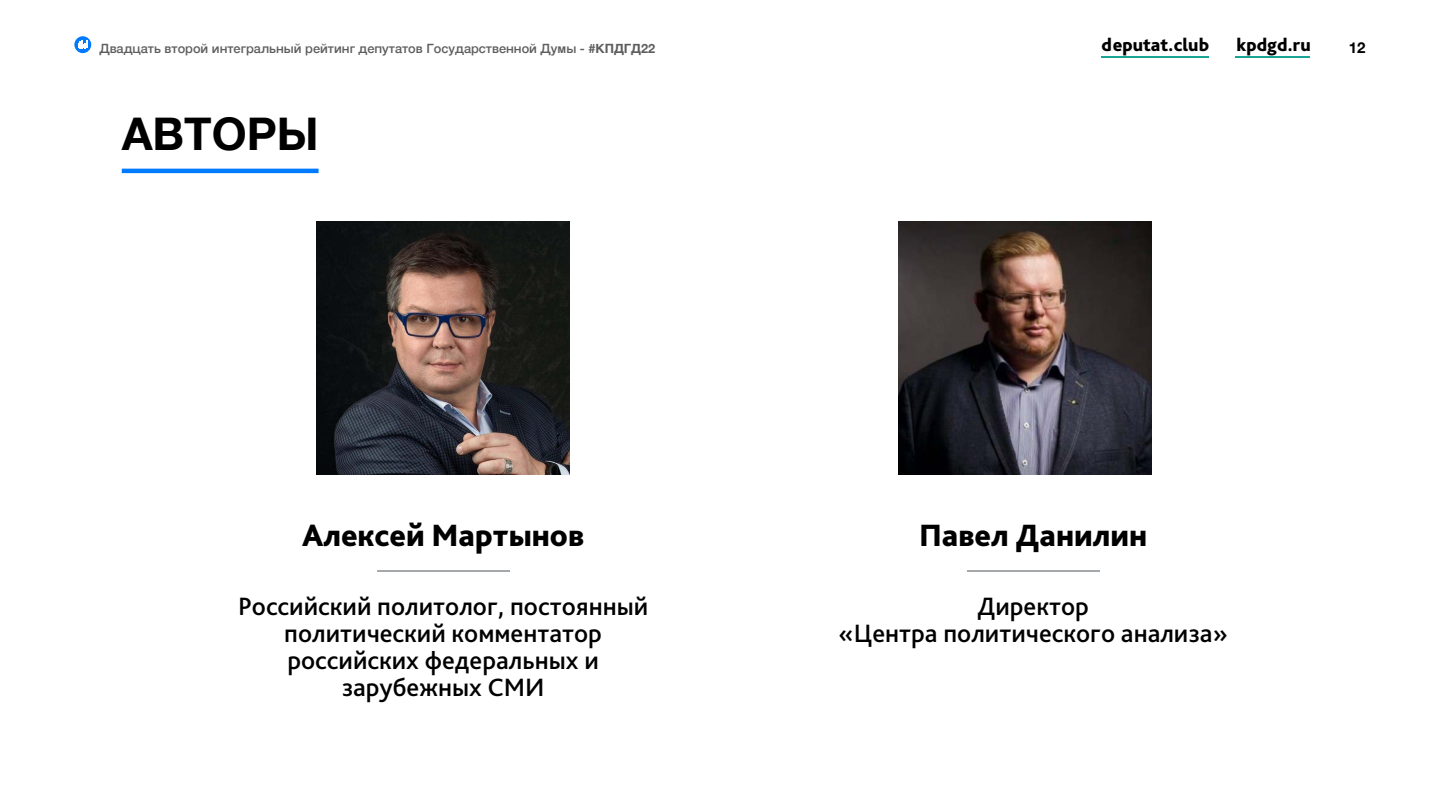
<style>
.page{position:relative;width:1440px;height:810px;background:#fff}
.page>*{position:absolute;margin:0;border:0;box-sizing:border-box;transform-origin:0 0}
.t1{font:700 45px "Helvetica Neue";color:#000}
.t2{font:800 32.25px "Bliss Pro";color:#000}
.t3{font:500 26.25px/27px "Bliss Pro";color:#000;text-align:center}
.t4{font:800 18.75px "Bliss Pro";color:#000}
.t5{font:700 15px "Helvetica Neue";color:#000}
.t6{font:500 12.75px "Helvetica Neue";color:#5e5e5e}
.s1{font-weight:700}
</style>
<div class="page">
<hr style="left:1236px;top:56px;width:74px;height:2px;background:#19a596">
<hr style="left:1102px;top:56px;width:107px;height:2px;background:#19a596">
<svg style="left:74px;top:36px;width:17px;height:17px"></svg>
<svg style="left:78px;top:40px;width:10px;height:8px"></svg>
<hr style="left:122px;top:169px;width:197px;height:4px;background:#007aff">
<img style="left:316px;top:221px;width:254px;height:254px">
<img style="left:898px;top:221px;width:254px;height:254px">
<hr style="left:967px;top:570px;width:132px;height:2px;background:#a5a8aa">
<hr style="left:377px;top:570px;width:132px;height:2px;background:#a5a8aa">
<p class="t6" style="left:99px;top:38px;width:557px">Двадцать второй интегральный рейтинг депутатов Государственной Думы - <span class="s1">#КПДГД22</span></p>
<p class="t4" style="left:1237px;top:37px;width:76px">kpdgd.ru</p>
<p class="t4" style="left:1101px;top:37px;width:109px">deputat.club</p>
<p class="t5" style="left:1349px;top:39px;width:18px">12</p>
<h1 class="t1" style="left:122px;top:99px;width:198px">АВТОРЫ</h1>
<p class="t2" style="left:302px;top:523px;width:284px">Алексей Мартынов</p>
<p class="t3" style="left:238px;top:595px;width:412px">Российский политолог, постоянный политический комментатор российских федеральных и зарубежных СМИ</p>
<p class="t2" style="left:919px;top:523px;width:230px">Павел Данилин</p>
<p class="t3" style="left:839px;top:595px;width:391px">Директор<br>«Центра политического анализа»</p>
</div>
